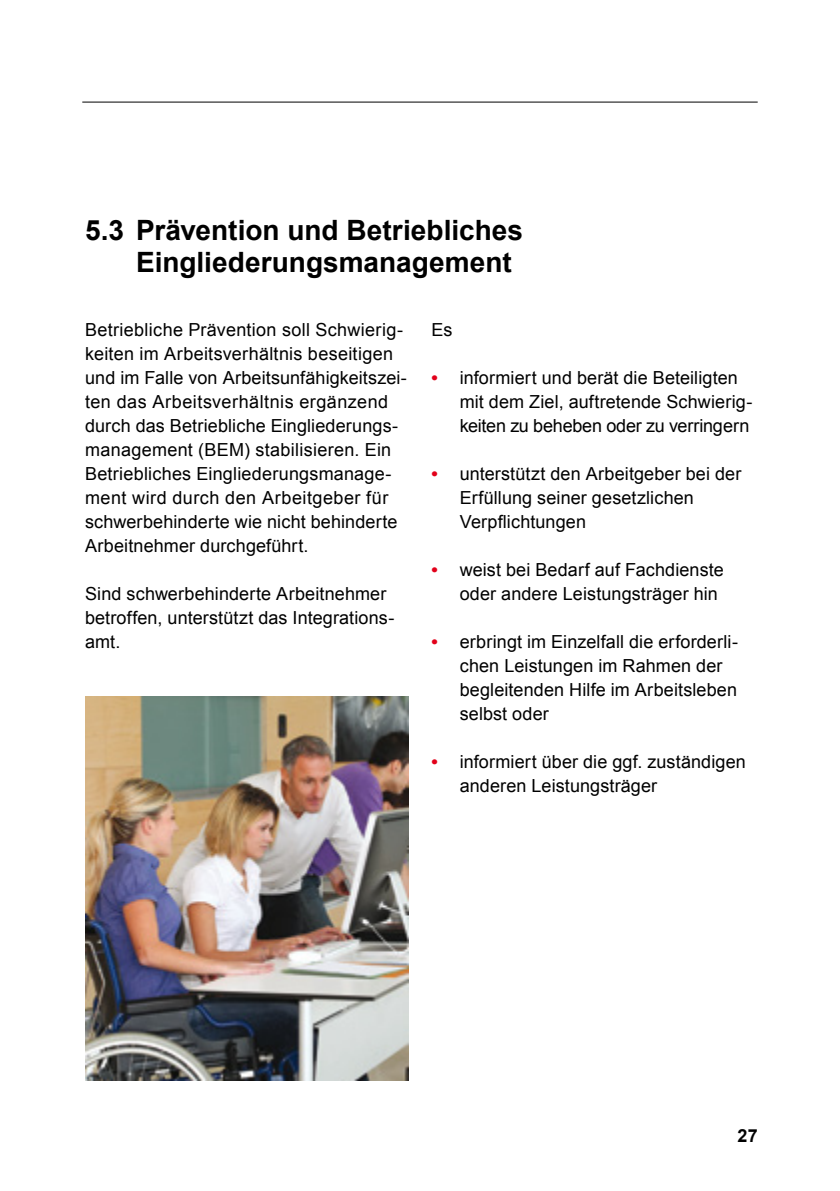
<style>
.page{position:relative;width:840px;height:1191px;background:#fff}
.page>*{position:absolute;margin:0;border:0;box-sizing:border-box;transform-origin:0 0}
.t1{font:700 28px/32px "Arial";color:#000}
.t2{font:18px/24px "Arial";letter-spacing:.01em;color:#000}
.t3{font:700 18px "Arial";color:#000}
.s1{font-weight:700;color:#e2001a}
</style>
<div class="page">
<hr style="left:82px;top:102px;width:675px;height:1px;background:#000">
<img style="left:85px;top:696px;width:323px;height:384px">
<h2 class="t1" style="left:136px;top:215px;width:388px;text-indent:-51px">5.3 Prävention und Betriebliches<br>Eingliederungsmanagement</h2>
<p class="t2" style="left:85px;top:318px;width:323px">Betriebliche Prävention soll Schwierig&shy;keiten im Arbeitsverhältnis beseitigen und im Falle von Arbeitsunfähigkeitszei&shy;ten das Arbeitsverhältnis ergänzend durch das Betriebliche Eingliederungs&shy;management (BEM) stabilisieren. Ein Betriebliches Eingliederungsmanage&shy;ment wird durch den Arbeitgeber für schwerbehinderte wie nicht behinderte Arbeitnehmer durchgeführt.</p>
<p class="t2" style="left:85px;top:582px;width:310px">Sind schwerbehinderte Arbeitnehmer betroffen, unterstützt das Integrations&shy;amt.</p>
<p class="t2" style="left:431px;top:318px;width:23px">Es</p>
<p class="t2" style="left:459px;top:366px;width:294px;text-indent:-28px"><span class="s1">•</span> informiert und berät die Beteiligten mit dem Ziel, auftretende Schwierig&shy;keiten zu beheben oder zu verringern</p>
<p class="t2" style="left:459px;top:462px;width:283px;text-indent:-28px"><span class="s1">•</span> unterstützt den Arbeitgeber bei der<br>Erfüllung seiner gesetzlichen<br>Verpflichtungen</p>
<p class="t2" style="left:459px;top:558px;width:265px;text-indent:-28px"><span class="s1">•</span> weist bei Bedarf auf Fachdienste oder andere Leistungsträger hin</p>
<p class="t2" style="left:459px;top:630px;width:279px;text-indent:-28px"><span class="s1">•</span> erbringt im Einzelfall die erforderli&shy;chen Leistungen im Rahmen der begleitenden Hilfe im Arbeitsleben selbst oder</p>
<p class="t2" style="left:459px;top:750px;width:287px;text-indent:-28px"><span class="s1">•</span> informiert über die ggf. zuständigen anderen Leistungsträger</p>
<p class="t3" style="left:737px;top:1123px;width:22px">27</p>
</div>
